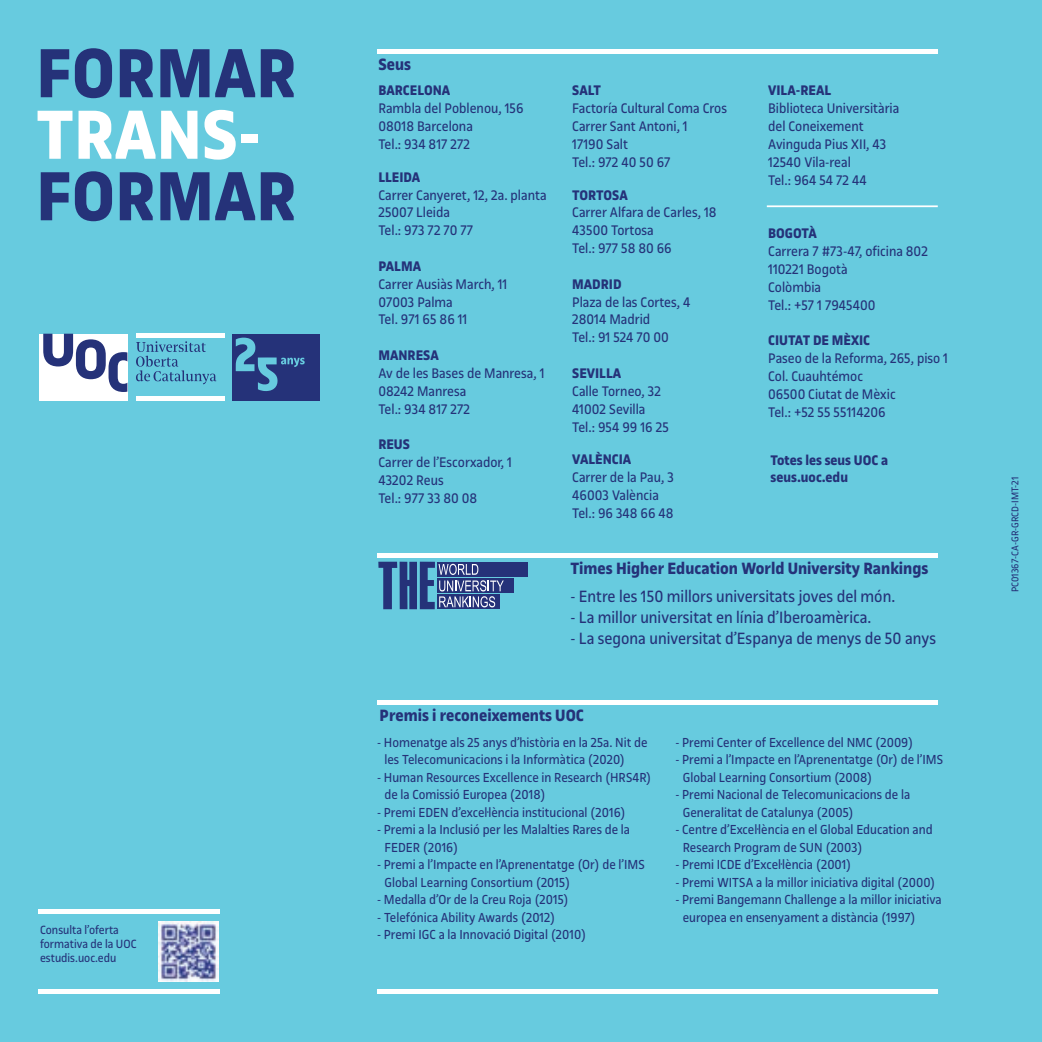
<style>
.page{position:relative;width:1042px;height:1042px;background:#67cbdf}
.page>*{position:absolute;margin:0;border:0;box-sizing:border-box;transform-origin:0 0}
.t1{font:17.5px "UOC Sans";color:#253279}
.t2{font:700 17.5px "UOC Sans";color:#253279}
.t3{font:14.88px/17.8px "UOC Sans";color:#253279}
.t4{font:700 14.88px/17.8px "UOC Sans";color:#253279}
.t5{font:14px/17.5px "UOC Sans";color:#253279}
.t6{font:12.78px/14.2px "UOC Sans";color:#253279}
.t7{font:10.5px "UOC Sans";color:#253279}
</style>
<div class="page">
<svg style="left:41px;top:49px;width:28px;height:48px"></svg>
<svg style="left:75px;top:48px;width:37px;height:50px"></svg>
<svg style="left:120px;top:49px;width:33px;height:48px"></svg>
<svg style="left:160px;top:49px;width:49px;height:48px"></svg>
<svg style="left:215px;top:49px;width:40px;height:48px"></svg>
<svg style="left:261px;top:49px;width:33px;height:48px"></svg>
<svg style="left:38px;top:111px;width:34px;height:48px"></svg>
<svg style="left:79px;top:111px;width:118px;height:48px"></svg>
<svg style="left:204px;top:110px;width:32px;height:50px"></svg>
<div style="left:241px;top:135px;width:17px;height:8px;background:#fff"></div>
<svg style="left:41px;top:172px;width:28px;height:48px"></svg>
<svg style="left:75px;top:171px;width:37px;height:50px"></svg>
<svg style="left:120px;top:172px;width:33px;height:48px"></svg>
<svg style="left:160px;top:172px;width:49px;height:48px"></svg>
<svg style="left:215px;top:172px;width:40px;height:48px"></svg>
<svg style="left:261px;top:172px;width:33px;height:48px"></svg>
<div style="left:39px;top:334px;width:88px;height:66px;background:#fff"></div>
<svg style="left:43px;top:334px;width:84px;height:58px"></svg>
<svg style="left:136px;top:341px;width:80px;height:43px"></svg>
<hr style="left:136px;top:334px;width:88px;height:4px;background:#fff">
<hr style="left:136px;top:396px;width:88px;height:4px;background:#fff">
<div style="left:232px;top:334px;width:88px;height:66px;background:#253279"></div>
<svg style="left:236px;top:338px;width:69px;height:53px"></svg>
<div style="left:39px;top:909px;width:181px;height:5px;background:#fff"></div>
<hr style="left:39px;top:989px;width:181px;height:4px;background:#fff">
<div style="left:377px;top:49px;width:561px;height:5px;background:#fff"></div>
<div style="left:377px;top:553px;width:561px;height:5px;background:#fff"></div>
<div style="left:377px;top:699px;width:561px;height:5px;background:#fff"></div>
<hr style="left:377px;top:989px;width:561px;height:4px;background:#fff">
<hr style="left:767px;top:205px;width:171px;height:2px;background:#fff">
<div style="left:437px;top:562px;width:91px;height:14px;background:#253279"></div>
<div style="left:437px;top:578px;width:76px;height:15px;background:#253279"></div>
<svg style="left:378px;top:562px;width:126px;height:47px"></svg>
<img style="left:159px;top:921px;width:60px;height:60px">
<p class="t6" style="left:40px;top:922px;width:98px">Consulta l’oferta formativa de la UOC estudis.uoc.edu</p>
<p class="t2" style="left:378px;top:54px;width:34px">Seus</p>
<p class="t4" style="left:378px;top:82px;width:74px">BARCELONA</p>
<p class="t3" style="left:378px;top:100px;width:147px">Rambla del Poblenou, 156<br>08018 Barcelona<br>Tel.: 934 817 272</p>
<p class="t4" style="left:378px;top:168px;width:44px">LLEIDA</p>
<p class="t3" style="left:378px;top:186px;width:170px">Carrer Canyeret, 12, 2a. planta<br>25007 Lleida<br>Tel.: 973 72 70 77</p>
<p class="t4" style="left:378px;top:257px;width:44px">PALMA</p>
<p class="t3" style="left:378px;top:275px;width:131px">Carrer Ausiàs March, 11<br>07003 Palma<br>Tel. 971 65 86 11</p>
<p class="t4" style="left:378px;top:346px;width:62px">MANRESA</p>
<p class="t3" style="left:378px;top:364px;width:168px">Av de les Bases de Manresa, 1<br>08242 Manresa<br>Tel.: 934 817 272</p>
<p class="t4" style="left:378px;top:436px;width:33px">REUS</p>
<p class="t3" style="left:378px;top:454px;width:135px">Carrer de l’Escorxador, 1<br>43202 Reus<br>Tel.: 977 33 80 08</p>
<p class="t4" style="left:572px;top:82px;width:30px">SALT</p>
<p class="t3" style="left:572px;top:100px;width:156px">Factoría Cultural Coma Cros<br>Carrer Sant Antoni, 1<br>17190 Salt<br>Tel.: 972 40 50 67</p>
<p class="t4" style="left:572px;top:186px;width:57px">TORTOSA</p>
<p class="t3" style="left:572px;top:204px;width:146px">Carrer Alfara de Carles, 18<br>43500 Tortosa<br>Tel.: 977 58 80 66</p>
<p class="t4" style="left:572px;top:275px;width:51px">MADRID</p>
<p class="t3" style="left:572px;top:293px;width:120px">Plaza de las Cortes, 4<br>28014 Madrid<br>Tel.: 91 524 70 00</p>
<p class="t4" style="left:572px;top:364px;width:51px">SEVILLA</p>
<p class="t3" style="left:572px;top:382px;width:98px">Calle Torneo, 32<br>41002 Sevilla<br>Tel.: 954 99 16 25</p>
<p class="t4" style="left:572px;top:451px;width:61px">VALÈNCIA</p>
<p class="t3" style="left:572px;top:468px;width:103px">Carrer de la Pau, 3<br>46003 València<br>Tel.: 96 348 66 48</p>
<p class="t4" style="left:768px;top:82px;width:65px">VILA-REAL</p>
<p class="t3" style="left:768px;top:100px;width:133px">Biblioteca Universitària del Coneixement<br>Avinguda Pius XII, 43<br>12540 Vila-real<br>Tel.: 964 54 72 44</p>
<p class="t4" style="left:768px;top:224px;width:50px">BOGOTÀ</p>
<p class="t3" style="left:768px;top:242px;width:161px">Carrera 7 #73-47, oficina 802<br>110221 Bogotà<br>Colòmbia<br>Tel.: +57 1 7945400</p>
<p class="t4" style="left:768px;top:332px;width:103px">CIUTAT DE MÈXIC</p>
<p class="t3" style="left:768px;top:349px;width:181px">Paseo de la Reforma, 265, piso 1<br>Col. Cuauhtémoc<br>06500 Ciutat de Mèxic<br>Tel.: +52 55 55114206</p>
<p class="t4" style="left:770px;top:451px;width:119px">Totes les seus UOC a seus.uoc.edu</p>
<p class="t2" style="left:570px;top:558px;width:359px">Times Higher Education World University Rankings</p>
<p class="t1" style="left:570px;top:586px;width:326px">- Entre les 150 millors universitats joves del món.</p>
<p class="t1" style="left:570px;top:607px;width:302px">- La millor universitat en línia d’Iberoamèrica.</p>
<p class="t1" style="left:570px;top:628px;width:367px">- La segona universitat d’Espanya de menys de 50 anys</p>
<p class="t2" style="left:379px;top:705px;width:206px">Premis i reconeixements UOC</p>
<p class="t5" style="left:384px;top:733px;width:264px;text-indent:-7px">- Homenatge als 25 anys d’història en la 25a. Nit de les Telecomunicacions i la Informàtica (2020)</p>
<p class="t5" style="left:384px;top:768px;width:268px;text-indent:-7px">- Human Resources Excellence in Research (HRS4R) de la Comissió Europea (2018)</p>
<p class="t5" style="left:377px;top:803px;width:250px">- Premi EDEN d’excel·lència institucional (2016)</p>
<p class="t5" style="left:384px;top:821px;width:247px;text-indent:-7px">- Premi a la Inclusió per les Malalties Rares de la<br>FEDER (2016)</p>
<p class="t5" style="left:384px;top:856px;width:262px;text-indent:-7px">- Premi a l’Impacte en l’Aprenentatge (Or) de l’IMS<br>Global Learning Consortium (2015)</p>
<p class="t5" style="left:377px;top:891px;width:193px">- Medalla d’Or de la Creu Roja (2015)</p>
<p class="t5" style="left:377px;top:908px;width:180px">- Telefónica Ability Awards (2012)</p>
<p class="t5" style="left:377px;top:926px;width:211px">- Premi IGC a la Innovació Digital (2010)</p>
<p class="t5" style="left:675px;top:733px;width:239px">- Premi Center of Excellence del NMC (2009)</p>
<p class="t5" style="left:683px;top:751px;width:262px;text-indent:-7px">- Premi a l’Impacte en l’Aprenentatge (Or) de l’IMS<br>Global Learning Consortium (2008)</p>
<p class="t5" style="left:683px;top:786px;width:229px;text-indent:-7px">- Premi Nacional de Telecomunicacions de la<br>Generalitat de Catalunya (2005)</p>
<p class="t5" style="left:683px;top:821px;width:251px;text-indent:-7px">- Centre d’Excel·lència en el Global Education and<br>Research Program de SUN (2003)</p>
<p class="t5" style="left:675px;top:856px;width:177px">- Premi ICDE d’Excel·lència (2001)</p>
<p class="t5" style="left:675px;top:873px;width:262px">- Premi WITSA a la millor iniciativa digital (2000)</p>
<p class="t5" style="left:683px;top:891px;width:260px;text-indent:-7px">- Premi Bangemann Challenge a la millor iniciativa europea en ensenyament a distància (1997)</p>
<p class="t7" style="left:1009px;top:592px;width:117px;rotate:-90deg">PC01367-CA-GR-GRCD-IMT-21</p>
</div>
